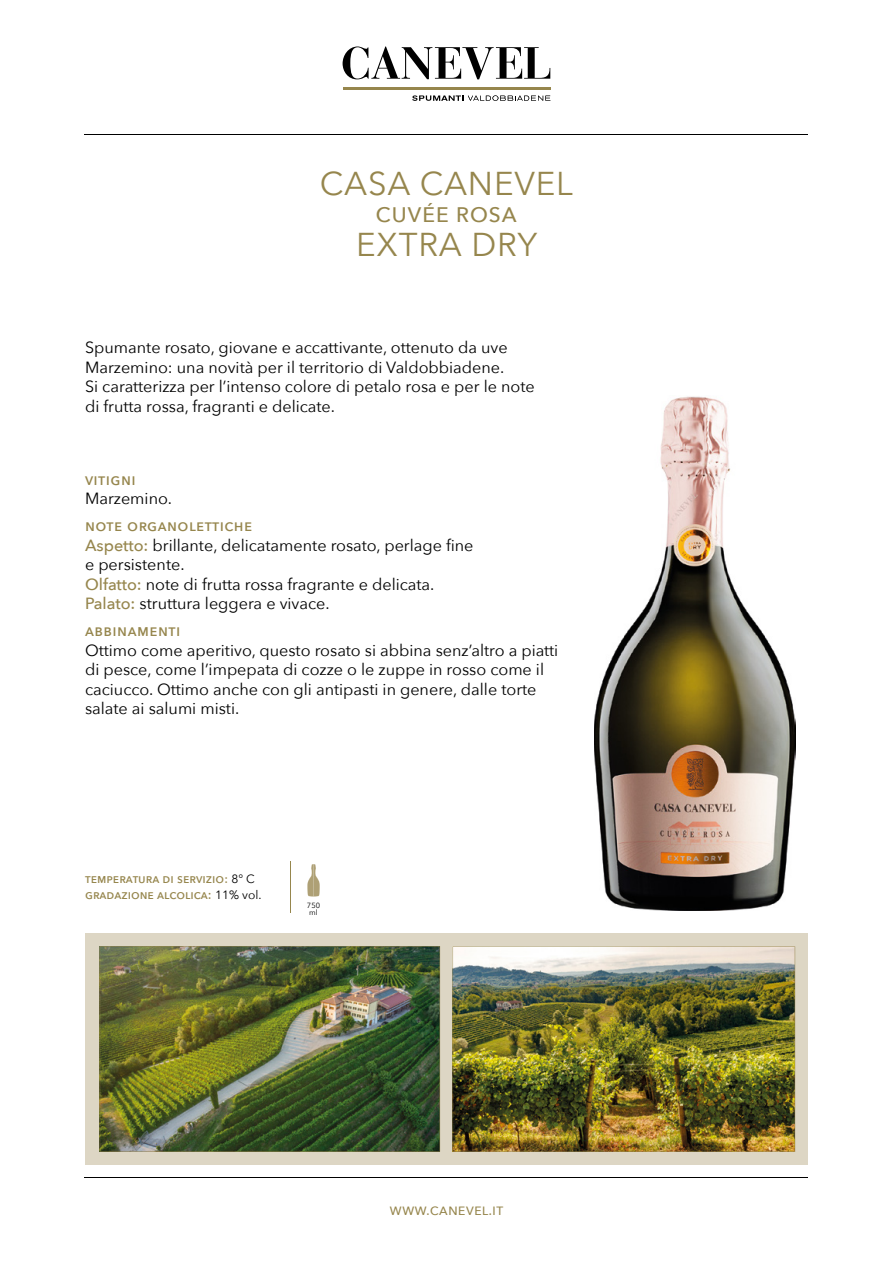
<style>
.page{position:relative;width:893px;height:1263px;background:#fff}
.page>*{position:absolute;margin:0;border:0;box-sizing:border-box;transform-origin:0 0}
.t1{font:33px "Avenir Next";letter-spacing:.025em;color:#96864d}
.t2{font:500 21px "Avenir Next";letter-spacing:.05em;color:#96864d}
.t3{font:16.2px/19.5px "Avenir Next";color:#000}
.t4{font:500 16.2px "Avenir Next";letter-spacing:.025em;color:#96864d}
.t5{font:500 12.75px/15.3px "Avenir Next";color:#96864d}
.t6{font:500 12px "Avenir Next";letter-spacing:.05em;color:#96864d}
.t7{font:7.5px/7.5px "Avenir Next";color:#000;text-align:center}
.s1{font-weight:500;color:#96864d}
.s2{font-size:12px}
.s3{font-weight:400;font-size:12px;color:#000}
</style>
<div class="page">
<div style="left:85px;top:933px;width:723px;height:232px;background:#ddd6c4"></div>
<img style="left:100px;top:946px;width:340px;height:206px">
<img style="left:453px;top:946px;width:342px;height:206px">
<hr style="left:290px;top:861px;width:1px;height:51px;background:#96864d">
<hr style="left:85px;top:134px;width:723px;height:1px;background:#000">
<hr style="left:85px;top:1177px;width:723px;height:1px;background:#000">
<svg style="left:343px;top:46px;width:207px;height:33px"></svg>
<svg style="left:412px;top:95px;width:138px;height:6px"></svg>
<hr style="left:343px;top:88px;width:207px;height:2px;background:#96864d">
<img style="left:594px;top:396px;width:201px;height:514px">
<svg style="left:307px;top:864px;width:13px;height:32px"></svg>
<h1 class="t1" style="left:320px;top:155px;width:255px">CASA CANEVEL</h1>
<p class="t2" style="left:376px;top:196px;width:142px">CUVÉE ROSA</p>
<h1 class="t1" style="left:356px;top:217px;width:183px">EXTRA DRY</h1>
<p class="t3" style="left:85px;top:337px;width:451px">Spumante rosato, giovane e accattivante, ottenuto da uve Marzemino: una novità per il territorio di Valdobbiadene.<br>Si caratterizza per l’intenso colore di petalo rosa e per le note di frutta rossa, fragranti e delicate.</p>
<p class="t4" style="left:85px;top:465px;width:52px">VITIGNI</p>
<p class="t3" style="left:85px;top:488px;width:88px">Marzemino.</p>
<p class="t3" style="left:85px;top:515px;width:390px"><span class="s1">NOTE ORGANOLETTICHE<br>Aspetto:</span> brillante, delicatamente rosato, perlage fine e persistente.<br><span class="s1">Olfatto:</span> note di frutta rossa fragrante e delicata.<br><span class="s1">Palato:</span> struttura leggera e vivace.</p>
<p class="t4" style="left:85px;top:617px;width:97px">ABBINAMENTI</p>
<p class="t3" style="left:85px;top:639px;width:475px">Ottimo come aperitivo, questo rosato si abbina senz’altro a piatti di pesce, come l’impepata di cozze o le zuppe in rosso come il caciucco. Ottimo anche con gli antipasti in genere, dalle torte salate ai salumi misti.</p>
<p class="t5" style="left:85px;top:871px;width:178px">TEMPERATURA DI SERVIZIO<span class="s2">:</span> <span class="s3">8° C<br></span>GRADAZIONE ALCOLICA: <span class="s3">11% vol.</span></p>
<p class="t7" style="left:307px;top:901px;width:15px">750 ml</p>
<p class="t6" style="left:390px;top:1200px;width:115px">WWW.CANEVEL.IT</p>
</div>
